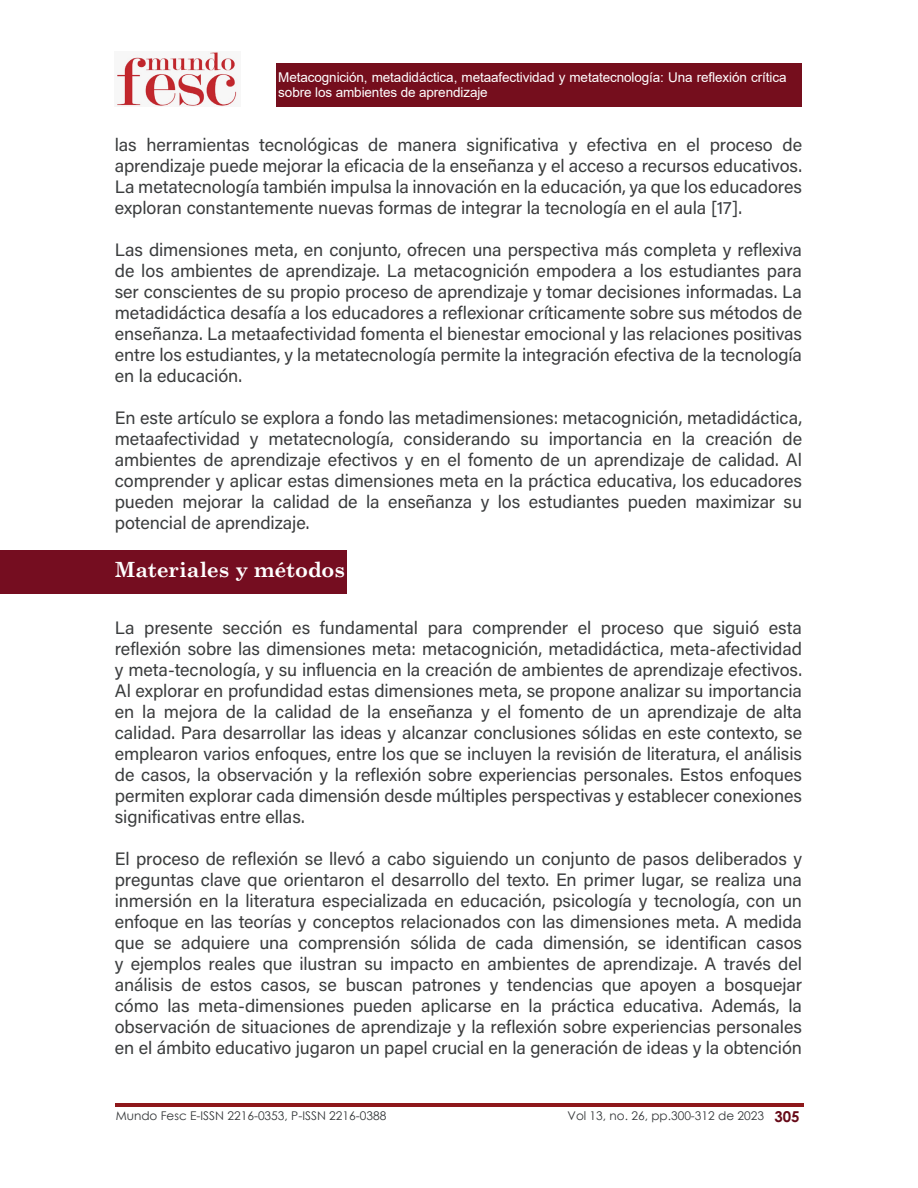
<style>
.page{position:relative;width:918px;height:1188px;background:#fff}
.page>*{position:absolute;margin:0;border:0;box-sizing:border-box;transform-origin:0 0}
.Estilo_de_párrafo_1{font:700 21px "Century Schoolbook";letter-spacing:-.005em;color:#fff}
.Estilo_de_párrafo_1-2{font:18px/21px "Acumin Variable Concept";letter-spacing:-.005em;color:#3b3d3e;text-align:justify}
.t1{font:700 15px "Century Gothic";color:#660a18}
.t2{font:13.5px/15px "Arial";letter-spacing:-.01em;color:#fff}
.t3{font:12px "Century Gothic";color:#333638}
.s1{color:#333233}
</style>
<div class="page">
<img style="left:116px;top:52px;width:121px;height:54px">
<div style="left:277px;top:63px;width:525px;height:43px;background:#750e1d"></div>
<img style="left:115px;top:1104px;width:688px;height:2px">
<div style="left:0;top:551px;width:347px;height:43px;background:#750d20"></div>
<p class="t2" style="left:278px;top:69px;width:510px">Metacognición, metadidáctica, metaafectividad y metatecnología: Una reflexión crítica sobre los ambientes de aprendizaje</p>
<p class="Estilo_de_párrafo_1-2" style="left:115px;top:134px;width:689px">las herramientas tecnológicas de manera significativa y efectiva en el proceso de aprendizaje puede mejorar la eficacia de la enseñanza y el acceso a recursos educativos.<br>La metatecnología también <span class="s1">i</span>mpulsa la innovación en la educación, ya que los educadores exploran constantemente nuevas formas de integrar la tecnología en el aula [17].</p>
<p class="Estilo_de_párrafo_1-2" style="left:115px;top:239px;width:689px">Las dimensiones meta, en conjunto, ofrecen una perspectiva más completa y reflexiva de los ambientes de aprendizaje. La metacognición empodera a los estudiantes para ser conscientes de su propio proceso de aprendizaje y tomar decisiones informadas. La metadidáctica desafía a los educadores a reflexionar críticamente sobre sus métodos de enseñanza. La metaafectividad fomenta el bienestar emocional y las relaciones positivas entre los estudiantes, y la metatecnología permite la integración efectiva de la tecnología en la educación.</p>
<p class="Estilo_de_párrafo_1-2" style="left:115px;top:407px;width:689px">En este artículo se explora a fondo las metadimensiones: metacognición, metadidáctica, metaafectividad y metatecnología, considerando su importancia en la creación de ambientes de aprendizaje efectivos y en el fomento de un aprendizaje de calidad. Al comprender y aplicar estas dimensiones meta en la práctica educativa, los educadores pueden mejorar la calidad de la enseñanza y los estudiantes pueden maximizar su potencial de aprendizaje.</p>
<p class="Estilo_de_párrafo_1" style="left:115px;top:553px;width:232px">Materiales y métodos</p>
<p class="Estilo_de_párrafo_1-2" style="left:115px;top:617px;width:689px">La presente sección es fundamental para comprender el proceso que siguió esta reflexión sobre las dimensiones meta: metacognición, metadidáctica, meta-afectividad y meta-tecnología, y su influencia en la creación de ambientes de aprendizaje efectivos.<br>Al explorar en profundidad estas dimensiones meta, se propone analizar su importancia en la mejora de la calidad de la enseñanza y el fomento de un aprendizaje de alta calidad. Para desarrollar las ideas y alcanzar conclusiones sólidas en este contexto, se emplearon varios enfoques, entre los que se incluyen la revisión de literatura, el análisis de casos, la observación y la reflexión sobre experiencias personales. Estos enfoques permiten explorar cada dimensión desde múltiples perspectivas y establecer conexiones significativas entre ellas.</p>
<p class="Estilo_de_párrafo_1-2" style="left:115px;top:848px;width:689px">El proceso de reflexión se llevó a cabo siguiendo un conjunto de pasos deliberados y preguntas clave que orientaron el desarrollo del texto. En primer lugar, se realiza una inmersión en la literatura especializada en educación, psicología y tecnología, con un enfoque en las teorías y conceptos relacionados con las dimensiones meta. A medida que se adquiere una comprensión sólida de cada dimensión, se identifican casos y ejemplos reales que ilustran su impacto en ambientes de aprendizaje. A través del análisis de estos casos, se buscan patrones y tendencias que apoyen a bosquejar cómo las meta-dimensiones pueden aplicarse en la práctica educativa. Además, la observación de situaciones de aprendizaje y la reflexión sobre experiencias personales en el ámbito educativo jugaron un papel crucial en la generación de ideas y la obtención</p>
<p class="t3" style="left:116px;top:1107px;width:272px">Mundo Fesc E-ISSN 2216-0353, P-ISSN 2216-0388</p>
<p class="t3" style="left:568px;top:1107px;width:198px">Vol 13, no. 26, pp.300-312 de 2023</p>
<p class="t1" style="left:774px;top:1105px;width:27px">305</p>
</div>
